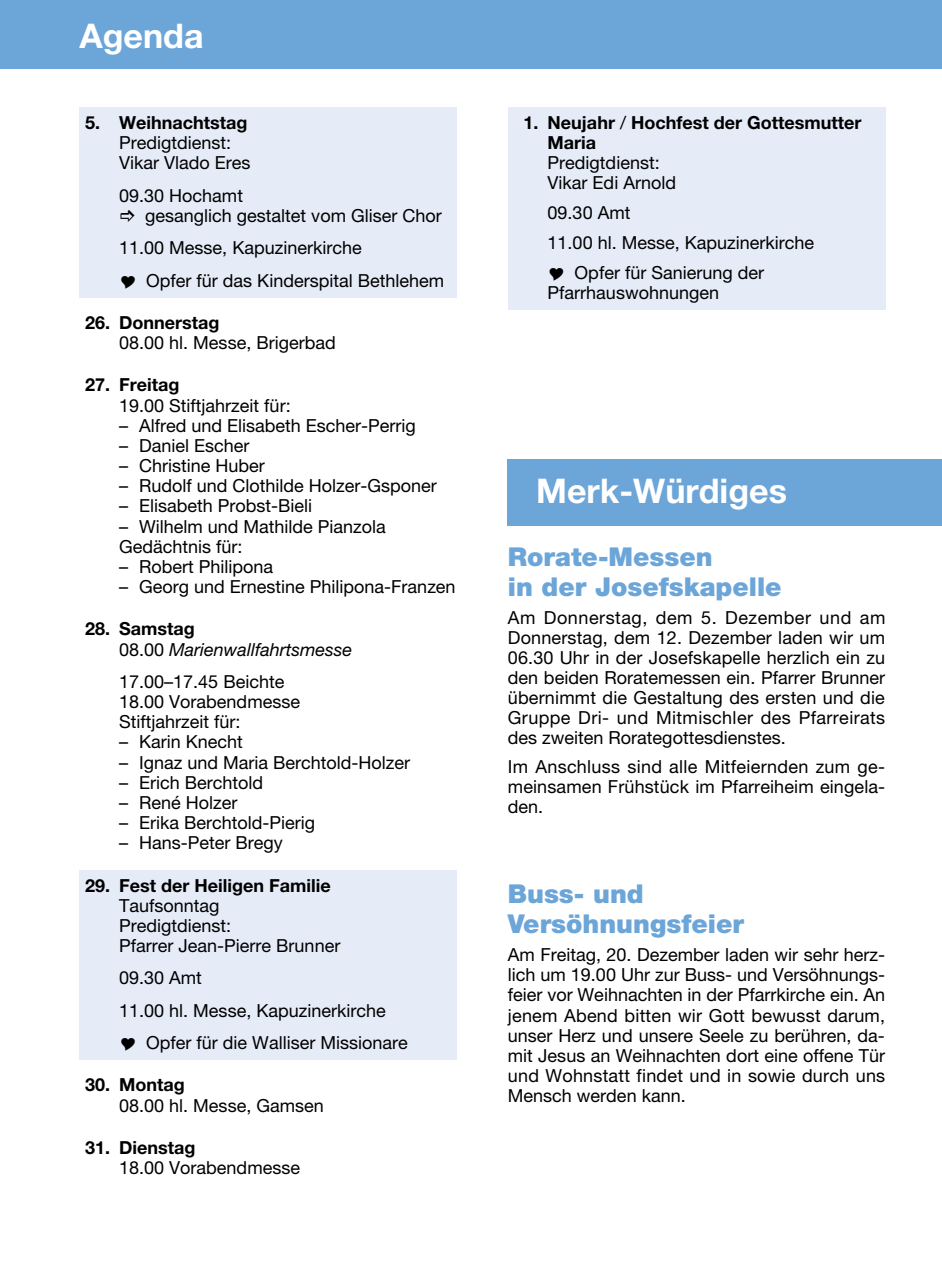
<style>
.page{position:relative;width:942px;height:1276px;background:#fff}
.page>*{position:absolute;margin:0;border:0;box-sizing:border-box;transform-origin:0 0}
.t1{font:700 34px "Helvetica Neue LT Pro";color:#fff}
.t2{font:900 26px/30px "Helvetica Neue LT Pro";color:#6ca5d8}
.t3{font:18px/20px "Helvetica Neue LT Pro";color:#000}
.t4{font:700 18px/20px "Helvetica Neue LT Pro";color:#000}
.t5{font:italic 18px/20.2px "Helvetica Neue LT Pro";color:#000}
.s1{font-weight:700;font-style:normal}
.s2{font-style:normal}
.s3{font-weight:400}
</style>
<div class="page">
<div style="left:0;top:0;width:941px;height:68px;background:#6ca5d8"></div>
<div style="left:79px;top:108px;width:377px;height:32px;background:#e5ecf8"></div>
<div style="left:79px;top:128px;width:377px;height:32px;background:#e5ecf8"></div>
<div style="left:79px;top:160px;width:377px;height:32px;background:#e5ecf8"></div>
<div style="left:79px;top:180px;width:377px;height:33px;background:#e5ecf8"></div>
<div style="left:79px;top:213px;width:377px;height:32px;background:#e5ecf8"></div>
<div style="left:79px;top:245px;width:377px;height:32px;background:#e5ecf8"></div>
<div style="left:79px;top:264px;width:377px;height:33px;background:#e5ecf8"></div>
<div style="left:79px;top:870px;width:377px;height:32px;background:#e5ecf8"></div>
<div style="left:79px;top:890px;width:377px;height:32px;background:#e5ecf8"></div>
<div style="left:79px;top:910px;width:377px;height:32px;background:#e5ecf8"></div>
<div style="left:79px;top:942px;width:377px;height:33px;background:#e5ecf8"></div>
<div style="left:79px;top:975px;width:377px;height:32px;background:#e5ecf8"></div>
<div style="left:79px;top:1007px;width:377px;height:32px;background:#e5ecf8"></div>
<div style="left:79px;top:1026px;width:377px;height:33px;background:#e5ecf8"></div>
<div style="left:507px;top:459px;width:434px;height:66px;background:#6ca5d8"></div>
<div style="left:507px;top:108px;width:377px;height:52px;background:#e5ecf8"></div>
<div style="left:507px;top:148px;width:377px;height:32px;background:#e5ecf8"></div>
<div style="left:507px;top:178px;width:377px;height:32px;background:#e5ecf8"></div>
<div style="left:507px;top:208px;width:377px;height:32px;background:#e5ecf8"></div>
<div style="left:507px;top:238px;width:377px;height:32px;background:#e5ecf8"></div>
<div style="left:507px;top:256px;width:377px;height:54px;background:#e5ecf8"></div>
<h1 class="t1" style="left:79px;top:15px;width:126px">Agenda</h1>
<p class="t4" style="left:85px;top:112px;width:164px">5. Weihnachtstag</p>
<p class="t3" style="left:119px;top:132px;width:133px">Predigtdienst:<br>Vikar Vlado Eres</p>
<p class="t3" style="left:145px;top:185px;width:298px;text-indent:-26px">09.30 Hochamt<br>gesanglich gestaltet vom Gliser Chor</p>
<p class="t3" style="left:146px;top:231px;width:299px;line-height:32.4px;text-indent:-27px">11.00 Messe, Kapuzinerkirche<br>Opfer für das Kinderspital Bethlehem</p>
<p class="t4" style="left:85px;top:312px;width:136px">26. Donnerstag</p>
<p class="t3" style="left:119px;top:332px;width:218px">08.00 hl. Messe, Brigerbad</p>
<p class="t4" style="left:85px;top:374px;width:96px">27. Freitag</p>
<p class="t3" style="left:119px;top:395px;width:173px">19.00 Stiftjahrzeit für:</p>
<p class="t3" style="left:119px;top:415px;width:298px">– Alfred und Elisabeth Escher-Perrig</p>
<p class="t3" style="left:119px;top:435px;width:132px">– Daniel Escher</p>
<p class="t3" style="left:119px;top:455px;width:147px">– Christine Huber</p>
<p class="t3" style="left:119px;top:475px;width:319px">– Rudolf und Clothilde Holzer-Gsponer</p>
<p class="t3" style="left:119px;top:496px;width:194px">– Elisabeth Probst-Bieli</p>
<p class="t3" style="left:119px;top:516px;width:268px">– Wilhelm und Mathilde Pianzola<br>Gedächtnis für:</p>
<p class="t3" style="left:119px;top:556px;width:155px">– Robert Philipona</p>
<p class="t3" style="left:119px;top:576px;width:338px">– Georg und Ernestine Philipona-Franzen</p>
<p class="t5" style="left:119px;top:618px;width:234px;text-indent:-34px"><span class="s1">28. Samstag<br></span><span class="s2">08.00</span> Marienwallfahrtsmesse</p>
<p class="t3" style="left:119px;top:671px;width:182px">17.00–17.45 Beichte<br>18.00 Vorabendmesse<br>Stiftjahrzeit für:</p>
<p class="t3" style="left:119px;top:732px;width:125px">– Karin Knecht</p>
<p class="t3" style="left:119px;top:752px;width:292px">– Ignaz und Maria Berchtold-Holzer</p>
<p class="t3" style="left:119px;top:772px;width:145px">– Erich Berchtold</p>
<p class="t3" style="left:119px;top:792px;width:120px">– René Holzer</p>
<p class="t3" style="left:119px;top:812px;width:197px">– Erika Berchtold-Pierig</p>
<p class="t3" style="left:119px;top:832px;width:165px">– Hans-Peter Bregy</p>
<p class="t4" style="left:85px;top:874px;width:247px">29. Fest der Heiligen Familie</p>
<p class="t3" style="left:119px;top:895px;width:222px">Taufsonntag<br>Predigtdienst:<br>Pfarrer Jean-Pierre Brunner</p>
<p class="t3" style="left:119px;top:967px;width:84px">09.30 Amt</p>
<p class="t3" style="left:119px;top:1000px;width:268px">11.00 hl. Messe, Kapuzinerkirche</p>
<p class="t3" style="left:146px;top:1032px;width:263px">Opfer für die Walliser Missionare</p>
<p class="t4" style="left:85px;top:1074px;width:101px">30. Montag</p>
<p class="t3" style="left:119px;top:1095px;width:206px">08.00 hl. Messe, Gamsen</p>
<p class="t4" style="left:85px;top:1137px;width:112px">31. Dienstag</p>
<p class="t3" style="left:119px;top:1157px;width:182px">18.00 Vorabendmesse</p>
<p class="t4" style="left:547px;top:112px;width:315px;text-indent:-24px">1. Neujahr <span class="s3">/</span> Hochfest der Gottesmutter<br>Maria</p>
<p class="t3" style="left:547px;top:152px;width:130px">Predigtdienst:<br>Vikar Edi Arnold</p>
<p class="t3" style="left:547px;top:202px;width:84px">09.30 Amt</p>
<p class="t3" style="left:547px;top:232px;width:268px">11.00 hl. Messe, Kapuzinerkirche</p>
<p class="t3" style="left:574px;top:262px;width:191px">Opfer für Sanierung der</p>
<p class="t3" style="left:547px;top:282px;width:173px">Pfarrhauswohnungen</p>
<h1 class="t1" style="left:536px;top:470px;width:252px">Merk-Würdiges</h1>
<h2 class="t2" style="left:507px;top:541px;width:275px">Rorate-Messen<br>in der Josefskapelle</h2>
<p class="t3" style="left:507px;top:608px;width:379px;text-align:justify">Am Donnerstag, dem 5. Dezember und am Donnerstag, dem 12. Dezember laden wir um 06.30 Uhr in der Josefskapelle herzlich ein zu den beiden Roratemessen ein. Pfarrer Brunner übernimmt die Gestaltung des ersten und die Gruppe Dri- und Mitmischler des Pfarreirats des zweiten Rorategottesdienstes.</p>
<p class="t3" style="left:507px;top:756px;width:379px;text-align:justify">Im Anschluss sind alle Mitfeiernden zum ge&shy;meinsamen Frühstück im Pfarreiheim eingela&shy;den.</p>
<h2 class="t2" style="left:507px;top:878px;width:237px">Buss- und<br>Versöhnungsfeier</h2>
<p class="t3" style="left:507px;top:945px;width:379px;text-align:justify">Am Freitag, 20. Dezember laden wir sehr herz&shy;lich um 19.00 Uhr zur Buss- und Versöhnungs&shy;feier vor Weihnachten in der Pfarrkirche ein. An jenem Abend bitten wir Gott bewusst darum, unser Herz und unsere Seele zu berühren, da&shy;mit Jesus an Weihnachten dort eine offene Tür und Wohnstatt findet und in sowie durch uns Mensch werden kann.</p>
</div>
